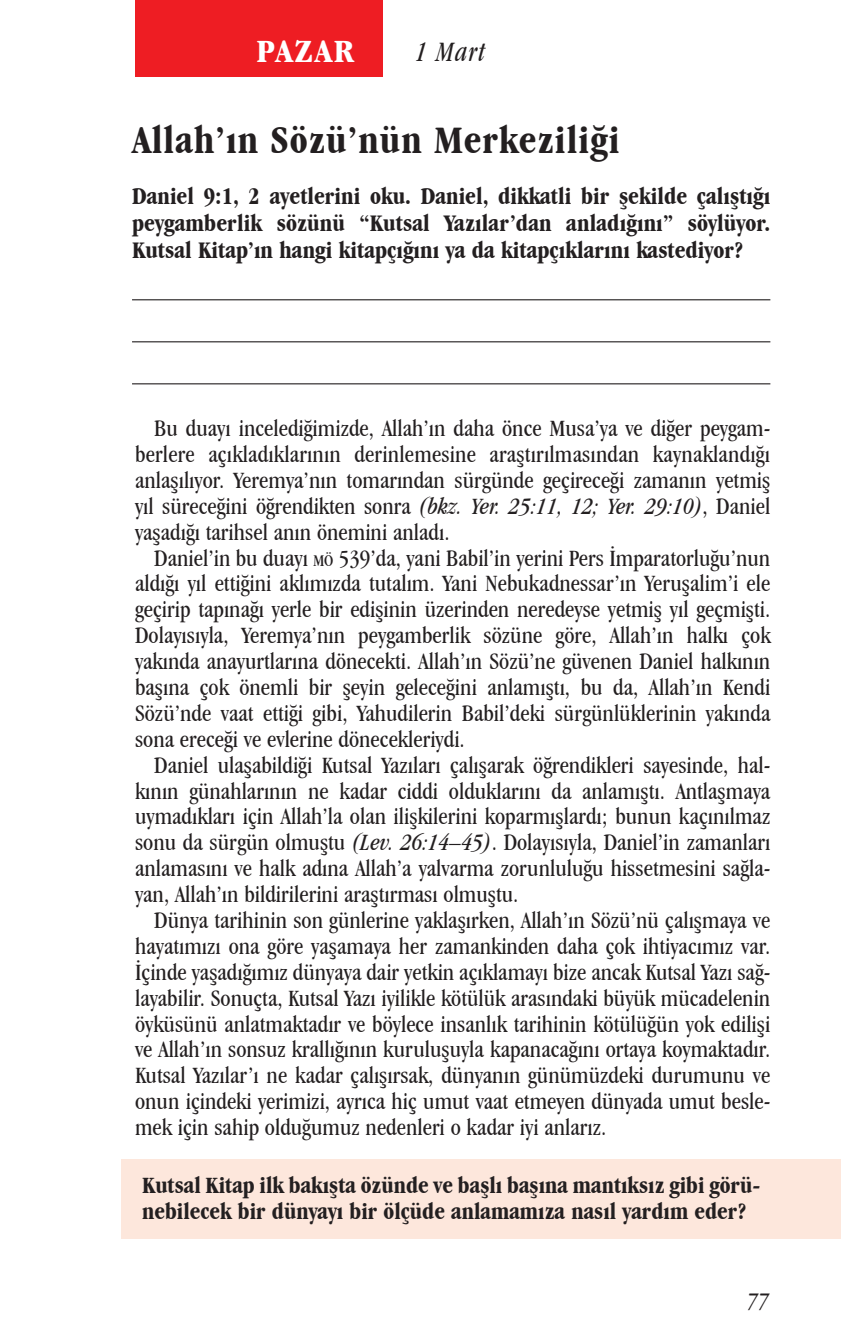
<style>
.page{position:relative;width:841px;height:1337px;background:#fff}
.page>*{position:absolute;margin:0;border:0;box-sizing:border-box;transform-origin:0 0}
.Day_Title{font:700 condensed 40.5px "Garamond IT Cby BT";letter-spacing:.025em;color:#231f20}
.Daily_Header{font:700 condensed 33.75px "Garamond IT Cby BT";letter-spacing:.05em;color:#fff;scale:1.1 1}
.Lesson_Dates{font:italic condensed 29.25px "Garamond IT Cby BT";color:#231f20;scale:.9 1}
.Question{font:700 condensed 24.75px/27px "Garamond IT Cby BT";color:#231f20;text-align:justify}
.t1{font:italic condensed 24.75px "Garamond IT Cby BT";color:#231f20}
.Body{font:condensed 24.3px/25.9px "Garamond IT Cby BT";color:#231f20;text-align:justify}
.x-screened_box-text{font:700 condensed 24.3px/25.9px "Garamond IT Cby BT";color:#231f20}
.s1{font-style:italic}
.s2{font-size:17.1px}
</style>
<div class="page">
<div style="left:135px;top:0;width:247px;height:76px;background:#ee1d23"></div>
<div style="left:121px;top:1159px;width:719px;height:79px;background:#fde7dc"></div>
<hr style="left:132px;top:299px;width:638px;height:1px;background:#231f20">
<hr style="left:132px;top:341px;width:638px;height:1px;background:#231f20">
<hr style="left:132px;top:383px;width:638px;height:1px;background:#231f20">
<p class="Daily_Header" style="left:256px;top:31px;width:90px">PAZAR</p>
<p class="Lesson_Dates" style="left:416px;top:35px;width:79px">1 Mart</p>
<p class="Day_Title" style="left:132px;top:116px;width:489px">Allah’ın Sözü’nün Merkeziliği</p>
<p class="Question" style="left:132px;top:182px;width:639px">Daniel 9:1, 2 ayetlerini oku. Daniel, dikkatli bir şekilde çalıştığı peygamberlik sözünü “Kutsal Yazılar’dan anladığını” söylüyor.<br>Kutsal Kitap’ın hangi kitapçığını ya da kitapçıklarını kastediyor?</p>
<p class="Body" style="left:135px;top:415px;width:636px;text-indent:19px">Bu duayı incelediğimizde, Allah’ın daha önce Musa’ya ve diğer peygam&shy;berlere açıkladıklarının derinlemesine araştırılmasından kaynaklandığı anlaşılıyor. Yeremya’nın tomarından sürgünde geçireceği zamanın yetmiş yıl süreceğini öğrendikten sonra <span class="s1">(bkz. Yer. 25:11, 12; Yer. 29:10)</span>, Daniel yaşadığı tarihsel anın önemini anladı.</p>
<p class="Body" style="left:135px;top:544px;width:637px;text-indent:19px">Daniel’in bu duayı <span class="s2">mö</span> 539’da, yani Babil’in yerini Pers İmparatorluğu’nun aldığı yıl ettiğini aklımızda tutalım. Yani Nebukadnessar’ın Yeruşalim’i ele geçirip tapınağı yerle bir edişinin üzerinden neredeyse yetmiş yıl geçmişti.<br>Dolayısıyla, Yeremya’nın peygamberlik sözüne göre, Allah’ın halkı çok yakında anayurtlarına dönecekti. Allah’ın Sözü’ne güvenen Daniel halkının başına çok önemli bir şeyin geleceğini anlamıştı, bu da, Allah’ın Kendi Sözü’nde vaat ettiği gibi, Yahudilerin Babil’deki sürgünlüklerinin yakında sona ereceği ve evlerine dönecekleriydi.</p>
<p class="Body" style="left:135px;top:751px;width:636px;text-indent:19px">Daniel ulaşabildiği Kutsal Yazıları çalışarak öğrendikleri sayesinde, hal&shy;kının günahlarının ne kadar ciddi olduklarını da anlamıştı. Antlaşmaya uymadıkları için Allah’la olan ilişkilerini koparmışlardı; bunun kaçınılmaz sonu da sürgün olmuştu <span class="s1">(Lev. 26:14–45)</span>. Dolayısıyla, Daniel’in zamanları anlamasını ve halk adına Allah’a yalvarma zorunluluğu hissetmesini sağla&shy;yan, Allah’ın bildirilerini araştırması olmuştu.</p>
<p class="Body" style="left:135px;top:907px;width:636px;text-indent:19px">Dünya tarihinin son günlerine yaklaşırken, Allah’ın Sözü’nü çalışmaya ve hayatımızı ona göre yaşamaya her zamankinden daha çok ihtiyacımız var.<br>İçinde yaşadığımız dünyaya dair yetkin açıklamayı bize ancak Kutsal Yazı sağ&shy;layabilir. Sonuçta, Kutsal Yazı iyilikle kötülük arasındaki büyük mücadelenin öyküsünü anlatmaktadır ve böylece insanlık tarihinin kötülüğün yok edilişi ve Allah’ın sonsuz krallığının kuruluşuyla kapanacağını ortaya koymaktadır.<br>Kutsal Yazılar’ı ne kadar çalışırsak, dünyanın günümüzdeki durumunu ve onun içindeki yerimizi, ayrıca hiç umut vaat etmeyen dünyada umut besle&shy;mek için sahip olduğumuz nedenleri o kadar iyi anlarız.</p>
<p class="x-screened_box-text" style="left:142px;top:1171px;width:619px">Kutsal Kitap ilk bakışta özünde ve başlı başına mantıksız gibi görü&shy;nebilecek bir dünyayı bir ölçüde anlamamıza nasıl yardım eder?</p>
<p class="t1" style="left:747px;top:1286px;width:23px">77</p>
</div>
